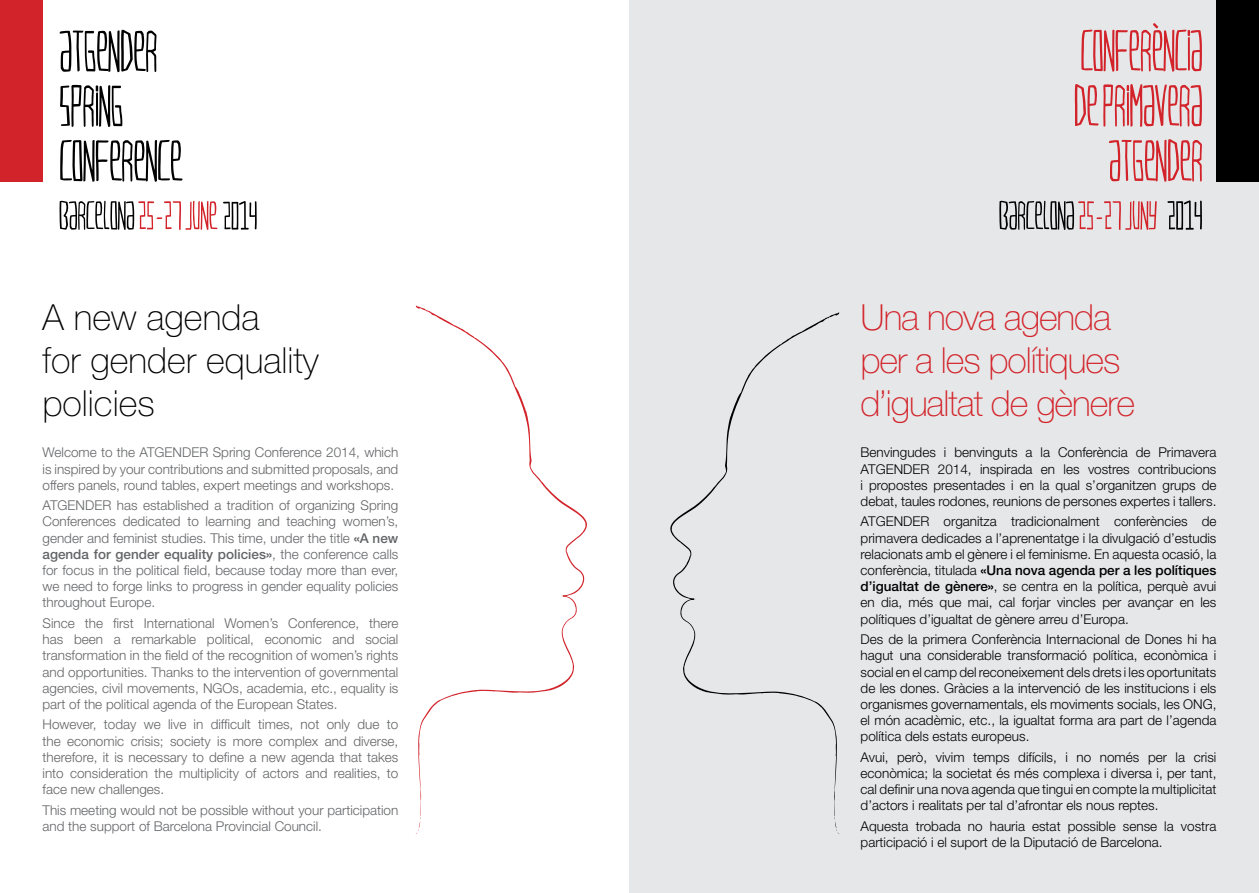
<style>
.page{position:relative;width:1259px;height:893px;background:#fff}
.page>*{position:absolute;margin:0;border:0;box-sizing:border-box;transform-origin:0 0}
.t1{font:100 36px/43.2px "Helvetica Neue LT Std";letter-spacing:-.03em;color:#d2232a}
.t2{font:100 36px/43.2px "Helvetica Neue LT Std";color:#000}
.t3{font:300 13.5px/16.2px "Helvetica Neue LT Std";color:#000;text-align:justify}
.t4{font:300 13.5px/16.2px "Helvetica Neue LT Std";color:#636466;text-align:justify}
.s1{font-weight:700}
.s2{font-weight:500}
</style>
<div class="page">
<div style="left:629px;top:0;width:630px;height:893px;background:#e6e7e8"></div>
<div style="left:0;top:0;width:43px;height:182px;background:#d2232a"></div>
<div style="left:1216px;top:0;width:43px;height:182px;background:#000"></div>
<svg style="left:415px;top:305px;width:172px;height:523px"></svg>
<svg style="left:670px;top:312px;width:170px;height:516px"></svg>
<svg style="left:1074px;top:84px;width:128px;height:43px"></svg>
<svg style="left:1108px;top:139px;width:94px;height:43px"></svg>
<svg style="left:1081px;top:23px;width:121px;height:49px"></svg>
<svg style="left:59px;top:30px;width:98px;height:43px"></svg>
<svg style="left:60px;top:85px;width:62px;height:42px"></svg>
<svg style="left:60px;top:140px;width:123px;height:42px"></svg>
<svg style="left:59px;top:200px;width:198px;height:30px"></svg>
<svg style="left:999px;top:200px;width:157px;height:30px"></svg>
<svg style="left:1167px;top:200px;width:35px;height:30px"></svg>
<h1 class="t2" style="left:43px;top:295px;width:278px">A new agenda<br>for gender equality policies</h1>
<p class="t4" style="left:43px;top:444px;width:357px">Welcome to the ATGENDER Spring Conference 2014, which is inspired by your contributions and submitted proposals, and offers panels, round tables, expert meetings and workshops.</p>
<p class="t4" style="left:43px;top:497px;width:357px">ATGENDER has established a tradition of organizing Spring Conferences dedicated to learning and teaching women’s, gender and feminist studies. This time, under the title <span class="s1">«</span><span class="s2">A new agenda for gender equality policies</span><span class="s1">»</span>, the conference calls for focus in the political field, because today more than ever, we need to forge links to progress in gender equality policies throughout Europe.</p>
<p class="t4" style="left:43px;top:615px;width:357px">Since the first International Women’s Conference, there has been a remarkable political, economic and social transformation in the field of the recognition of women’s rights and opportunities. Thanks to the intervention of governmental agencies, civil movements, NGOs, academia, etc., equality is part of the political agenda of the European States.</p>
<p class="t4" style="left:43px;top:716px;width:357px">However, today we live in difficult times, not only due to the economic crisis; society is more complex and diverse, therefore, it is necessary to define a new agenda that takes into consideration the multiplicity of actors and realities, to face new challenges.</p>
<p class="t4" style="left:43px;top:801px;width:357px">This meeting would not be possible without your participation and the support of Barcelona Provincial Council.</p>
<h1 class="t1" style="left:860px;top:295px;width:276px">Una nova agenda per a les polítiques d’igualtat de gènere</h1>
<p class="t3" style="left:860px;top:444px;width:357px">Benvingudes i benvinguts a la Conferència de Primavera ATGENDER 2014, inspirada en les vostres contribucions i propostes presentades i en la qual s’organitzen grups de debat, taules rodones, reunions de persones expertes i tallers.</p>
<p class="t3" style="left:860px;top:513px;width:357px">ATGENDER organitza tradicionalment conferències de primavera dedicades a l’aprenentatge i la divulgació d’estudis relacionats amb el gènere i el feminisme. En aquesta ocasió, la conferència, titulada <span class="s1">«</span><span class="s2">Una nova agenda per a les polítiques d’igualtat de gènere</span><span class="s1">»</span>, se centra en la política, perquè avui en dia, més que mai, cal forjar vincles per avançar en les polítiques d’igualtat de gènere arreu d’Europa.</p>
<p class="t3" style="left:860px;top:631px;width:357px">Des de la primera Conferència Internacional de Dones hi ha hagut una considerable transformació política, econòmica i social en el camp del reconeixement dels drets i les oportunitats de les dones. Gràcies a la intervenció de les institucions i els organismes governamentals, els moviments socials, les ONG, el món acadèmic, etc., la igualtat forma ara part de l’agenda política dels estats europeus.</p>
<p class="t3" style="left:860px;top:749px;width:357px">Avui, però, vivim temps difícils, i no només per la crisi econòmica; la societat és més complexa i diversa i, per tant, cal definir una nova agenda que tingui en compte la multiplicitat d’actors i realitats per tal d’afrontar els nous reptes.</p>
<p class="t3" style="left:860px;top:818px;width:357px">Aquesta trobada no hauria estat possible sense la vostra participació i el suport de la Diputació de Barcelona.</p>
</div>
